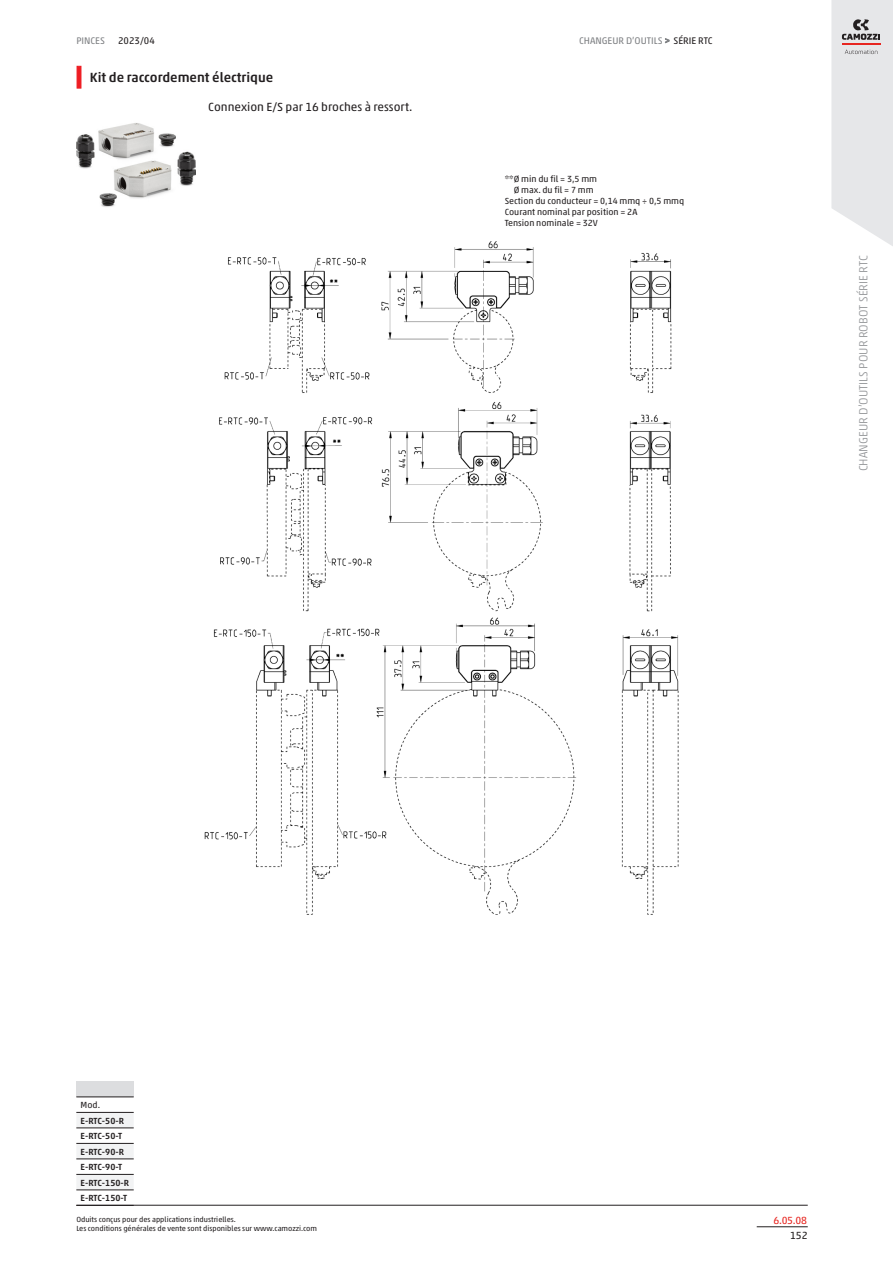
<style>
.page{position:relative;width:893px;height:1263px;background:#fff}
.page>*{position:absolute;margin:0;border:0;box-sizing:border-box;transform-origin:0 0}
.blockTitle_value{font:500 13.5px "Akko W1 G";color:#231f20}
.t1{font:300 12px "Akko W1 G";color:#939598}
.normal_value{font:12px "Akko W1 G";color:#231f20}
.secR{font:10.5px "Akko W1 G";color:#e72621}
.sec4R{font:10.5px "Akko W1 G";color:#231f20}
.headTitleR{font:9.75px "Akko W1 G";color:#808285}
.footTitleR{font:9.75px "Akko W1 G";color:#231f20}
.footTitleR-2{font:9.75px "Akko W1 G";color:#808285}
.note_value{font:9px "Akko W1 G";color:#231f20}
.models_row_header{font:500 9px "Akko W1 G";letter-spacing:-.01em;color:#231f20}
.models_model{font:9px "Akko W1 G";color:#231f20}
.footNotesR{font:7.5px/9px "Akko W1 G";color:#231f20}
.s1{font-size:9px}
.s2{color:#231f20}
</style>
<div class="page">
<hr style="left:757px;top:1226px;width:51px;height:1px;background:#231f20">
<svg style="left:831px;top:0;width:62px;height:246px;background:#e4e4e6"></svg>
<hr style="left:77px;top:66px;width:4px;height:22px;background:#ee1d23">
<div style="left:76px;top:1081px;width:58px;height:16px;background:#dcdddf"></div>
<svg style="left:76px;top:1113px;width:58px;height:76px"></svg>
<hr style="left:76px;top:1128px;width:58px;height:1px;background:#231f20">
<hr style="left:76px;top:1143px;width:58px;height:1px;background:#231f20">
<hr style="left:76px;top:1159px;width:58px;height:1px;background:#231f20">
<hr style="left:76px;top:1174px;width:58px;height:1px;background:#231f20">
<hr style="left:76px;top:1189px;width:58px;height:1px;background:#231f20">
<hr style="left:76px;top:1097px;width:58px;height:1px;background:#231f20">
<hr style="left:76px;top:1112px;width:58px;height:1px;background:#231f20">
<hr style="left:76px;top:1205px;width:732px;height:1px;background:#231f20">
<img style="left:204px;top:242px;width:475px;height:673px">
<img style="left:77px;top:123px;width:118px;height:84px">
<p class="footTitleR-2" style="left:76px;top:33px;width:30px">PINCES</p>
<p class="headTitleR" style="left:579px;top:33px;width:135px">CHANGEUR D’OUTILS <span class="s1">&gt;</span> <span class="s2">SÉRIE RTC</span></p>
<p class="footTitleR" style="left:118px;top:33px;width:38px">2023/04</p>
<p class="blockTitle_value" style="left:90px;top:68px;width:185px">Kit de raccordement électrique</p>
<p class="normal_value" style="left:208px;top:98px;width:206px">Connexion E/S par 16 broches à ressort.</p>
<p class="note_value" style="left:505px;top:173px;width:94px">**Ø min du fil = 3,5 mm</p>
<p class="note_value" style="left:514px;top:184px;width:81px">Ø max. du fil = 7 mm</p>
<p class="note_value" style="left:505px;top:194px;width:181px">Section du conducteur = 0,14 mmq ÷ 0,5 mmq</p>
<p class="note_value" style="left:505px;top:205px;width:134px">Courant nominal par position = 2A</p>
<p class="note_value" style="left:505px;top:216px;width:95px">Tension nominale = 32V</p>
<p class="t1" style="left:855px;top:471px;width:218px;rotate:-90deg">CHANGEUR D’OUTILS POUR ROBOT SÉRIE RTC</p>
<p class="models_model" style="left:81px;top:1098px;width:21px">Mod.</p>
<p class="models_row_header" style="left:81px;top:1114px;width:45px">E-RTC-50-R</p>
<p class="models_row_header" style="left:81px;top:1129px;width:43px">E-RTC-50-T</p>
<p class="models_row_header" style="left:81px;top:1145px;width:45px">E-RTC-90-R</p>
<p class="models_row_header" style="left:81px;top:1160px;width:43px">E-RTC-90-T</p>
<p class="models_row_header" style="left:81px;top:1176px;width:50px">E-RTC-150-R</p>
<p class="models_row_header" style="left:81px;top:1191px;width:48px">E-RTC-150-T</p>
<p class="footNotesR" style="left:76px;top:1214px;width:242px">Oduits conçus pour des applications industrielles.<br>Les conditions générales de vente sont disponibles sur www.camozzi.com</p>
<p class="secR" style="left:773px;top:1212px;width:35px">6.05.08</p>
<p class="sec4R" style="left:790px;top:1228px;width:19px">152</p>
</div>
